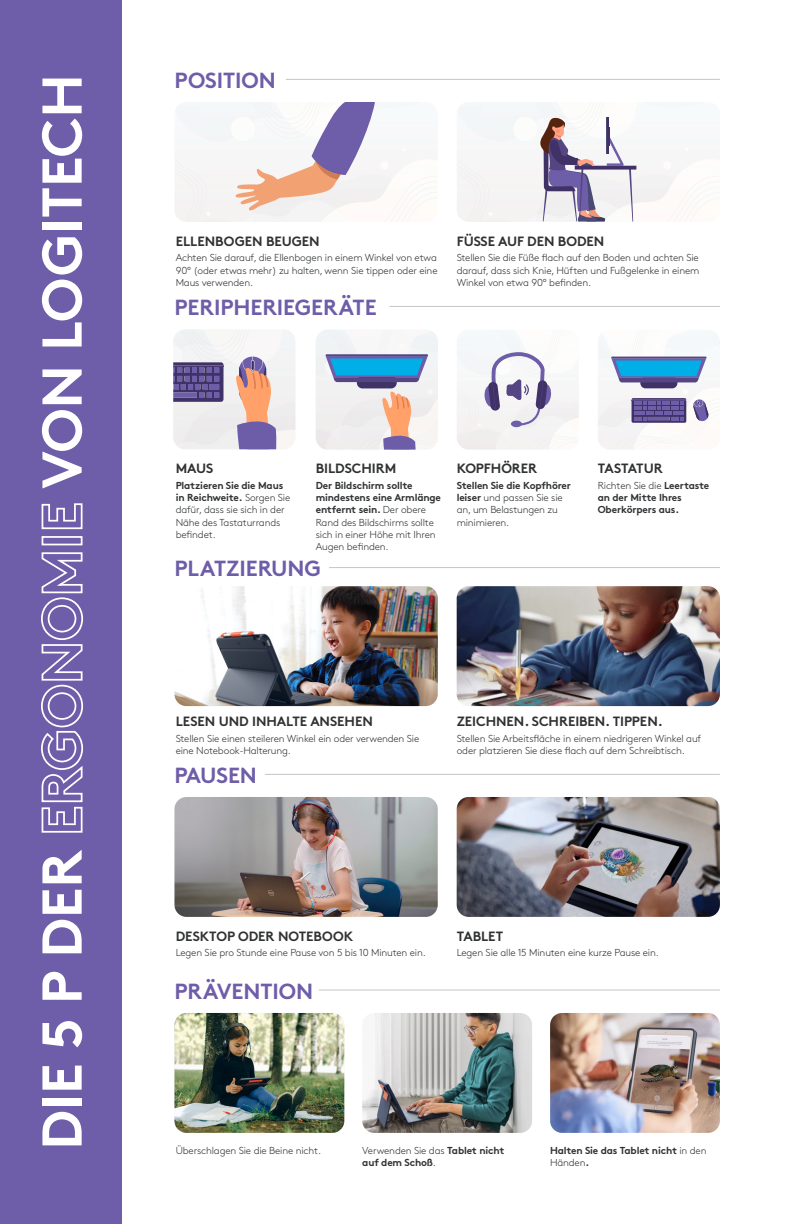
<style>
.page{position:relative;width:792px;height:1224px;background:#fff}
.page>*{position:absolute;margin:0;border:0;box-sizing:border-box;transform-origin:0 0}
.Paragraphs{font:700 56px "Brown Pro";letter-spacing:-.005em;color:#fff}
.Paragraphs-2{font:700 21.9px "Brown Pro";letter-spacing:-.005em;color:#6e5da8}
.Paragraphs-3{font:700 13.5px "Brown Pro";letter-spacing:-.005em;color:#2f3132}
.Paragraphs-4{font:700 13.5px "Brown Pro";letter-spacing:-.03em;color:#2f3132}
.Paragraphs-5{font:300 10.1px/12.1px "Brown Pro";letter-spacing:-.015em;color:#2f3132}
.Paragraphs-6{font:700 10.1px/12.1px "Brown Pro";letter-spacing:-.015em;color:#2f3132}
.s1{font-weight:700}
.s2{font-weight:300}
</style>
<div class="page">
<img style="left:598px;top:330px;width:122px;height:119px">
<img style="left:173px;top:329px;width:122px;height:120px">
<img style="left:457px;top:102px;width:263px;height:120px">
<div style="left:0;top:0;width:122px;height:1224px;background:#6e5da8"></div>
<hr style="left:286px;top:79px;width:434px;height:1px;background:#c3c6c8">
<hr style="left:329px;top:567px;width:391px;height:1px;background:#c3c6c8">
<hr style="left:265px;top:774px;width:455px;height:1px;background:#c3c6c8">
<hr style="left:319px;top:990px;width:401px;height:1px;background:#c3c6c8">
<hr style="left:390px;top:306px;width:330px;height:1px;background:#c3c6c8">
<svg style="left:235px;top:102px;width:144px;height:109px"></svg>
<svg style="left:575px;top:166px;width:61px;height:4px"></svg>
<svg style="left:539px;top:118px;width:94px;height:104px"></svg>
<img style="left:174px;top:586px;width:264px;height:120px">
<img style="left:174px;top:797px;width:264px;height:120px">
<img style="left:174px;top:1013px;width:170px;height:120px">
<img style="left:550px;top:1013px;width:170px;height:120px">
<img style="left:362px;top:1013px;width:170px;height:120px">
<svg style="left:173px;top:362px;width:50px;height:40px;background:#5a4a87"></svg>
<svg style="left:236px;top:357px;width:43px;height:92px"></svg>
<svg style="left:382px;top:391px;width:36px;height:59px"></svg>
<img style="left:457px;top:586px;width:263px;height:120px">
<img style="left:457px;top:797px;width:263px;height:120px">
<div style="left:357px;top:376px;width:40px;height:12px;background:#403166;border-radius:6px"></div>
<svg style="left:325px;top:354px;width:103px;height:28px;background:#3e92c8"></svg>
<svg style="left:640px;top:377px;width:37px;height:11px"></svg>
<svg style="left:611px;top:357px;width:96px;height:25px;background:#3d94ca"></svg>
<svg style="left:632px;top:398px;width:54px;height:25px"></svg>
<svg style="left:693px;top:399px;width:16px;height:23px"></svg>
<svg style="left:484px;top:352px;width:68px;height:74px"></svg>
<p class="Paragraphs" style="left:17px;top:1150px;width:1077px;rotate:-90deg">DIE 5 P DER ERGONOMIE VON LOGITECH</p>
<p class="Paragraphs-2" style="left:175px;top:62px;width:103px">POSITION</p>
<p class="Paragraphs-3" style="left:176px;top:230px;width:146px">ELLENBOGEN BEUGEN</p>
<p class="Paragraphs-5" style="left:176px;top:251px;width:263px;text-align:justify">Achten Sie darauf, die Ellenbogen in einem Winkel von etwa 90° (oder etwas mehr) zu halten, wenn Sie tippen oder eine Maus verwenden.</p>
<p class="Paragraphs-2" style="left:175px;top:289px;width:204px">PERIPHERIEGERÄTE</p>
<p class="Paragraphs-3" style="left:457px;top:230px;width:149px">FÜSSE AUF DEN BODEN</p>
<p class="Paragraphs-5" style="left:457px;top:251px;width:244px;text-align:justify">Stellen Sie die Füße flach auf den Boden und achten Sie darauf, dass sich Knie, Hüften und Fußgelenke in einem Winkel von etwa 90° befinden.</p>
<p class="Paragraphs-3" style="left:176px;top:458px;width:39px">MAUS</p>
<p class="Paragraphs-5" style="left:176px;top:479px;width:116px"><span class="s1">Platzieren Sie die Maus in Reichweite.</span> Sorgen Sie dafür, dass sie sich in der<br>Nähe des Tastaturrands befindet.</p>
<p class="Paragraphs-3" style="left:316px;top:458px;width:82px">BILDSCHIRM</p>
<p class="Paragraphs-5" style="left:316px;top:479px;width:127px"><span class="s1">Der Bildschirm sollte mindestens eine Armlänge entfernt sein.</span> Der obere<br>Rand des Bildschirms sollte sich in einer Höhe mit Ihren<br>Augen befinden.</p>
<p class="Paragraphs-2" style="left:175px;top:550px;width:148px">PLATZIERUNG</p>
<p class="Paragraphs-3" style="left:457px;top:458px;width:82px">KOPFHÖRER</p>
<p class="Paragraphs-5" style="left:457px;top:479px;width:116px"><span class="s1">Stellen Sie die Kopfhörer leiser</span> und passen Sie sie an, um Belastungen zu minimieren.</p>
<p class="Paragraphs-4" style="left:598px;top:458px;width:66px">TASTATUR</p>
<p class="Paragraphs-6" style="left:598px;top:479px;width:113px"><span class="s2">Richten Sie die</span> Leertaste an der Mitte Ihres<br>Oberkörpers aus.</p>
<p class="Paragraphs-3" style="left:176px;top:710px;width:199px">LESEN UND INHALTE ANSEHEN</p>
<p class="Paragraphs-5" style="left:176px;top:731px;width:245px">Stellen Sie einen steileren Winkel ein oder verwenden Sie eine Notebook-Halterung.</p>
<p class="Paragraphs-2" style="left:175px;top:757px;width:84px">PAUSEN</p>
<p class="Paragraphs-3" style="left:457px;top:710px;width:208px">ZEICHNEN. SCHREIBEN. TIPPEN.</p>
<p class="Paragraphs-5" style="left:457px;top:731px;width:246px">Stellen Sie Arbeitsfläche in einem niedrigeren Winkel auf oder platzieren Sie diese flach auf dem Schreibtisch.</p>
<p class="Paragraphs-3" style="left:176px;top:925px;width:179px">DESKTOP ODER NOTEBOOK</p>
<p class="Paragraphs-5" style="left:176px;top:946px;width:252px">Legen Sie pro Stunde eine Pause von 5 bis 10 Minuten ein.</p>
<p class="Paragraphs-2" style="left:175px;top:973px;width:140px">PRÄVENTION</p>
<p class="Paragraphs-3" style="left:457px;top:925px;width:48px">TABLET</p>
<p class="Paragraphs-5" style="left:457px;top:946px;width:204px">Legen Sie alle 15 Minuten eine kurze Pause ein.</p>
<p class="Paragraphs-5" style="left:176px;top:1144px;width:147px">Überschlagen Sie die Beine nicht.</p>
<p class="Paragraphs-6" style="left:362px;top:1143px;width:144px"><span class="s2">Verwenden Sie das</span> Tablet nicht auf dem Schoß<span class="s2">.</span></p>
<p class="Paragraphs-6" style="left:550px;top:1143px;width:158px">Halten Sie das Tablet nicht <span class="s2">in den<br>Händen</span>.</p>
</div>
